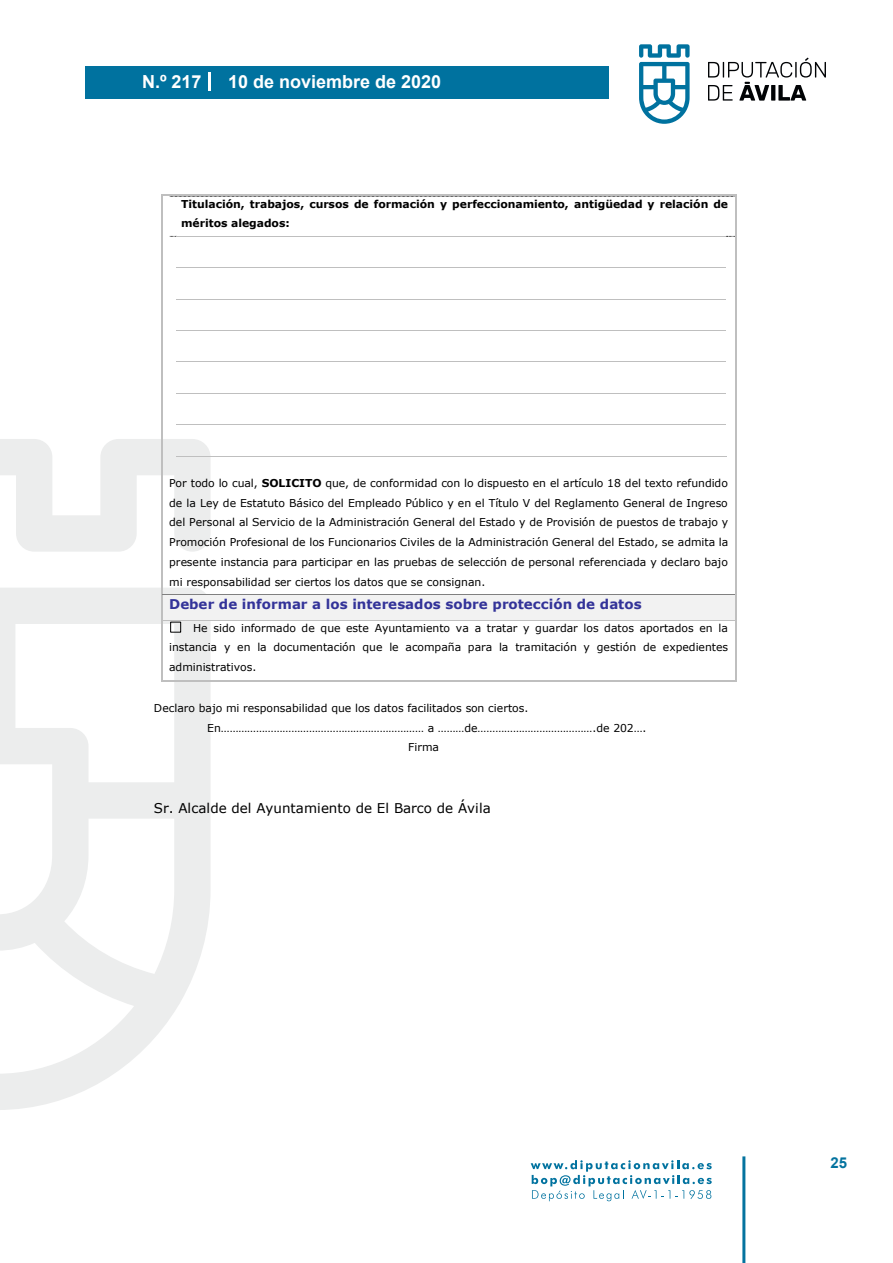
<style>
.page{position:relative;width:893px;height:1263px;background:#fff}
.page>*{position:absolute;margin:0;border:0;box-sizing:border-box;transform-origin:0 0}
.t1{font:700 18px "Arial";color:#fff}
.t2{font:700 15px "Arial";color:#04739f}
.t3{font:700 13.5px "Verdana";color:#339}
.t4{font:13.5px "Verdana";color:#000}
.t5{font:10.8px/19.6px "Verdana";color:#000;text-align:justify}
.t6{font:700 10.8px/19.6px "Verdana";color:#000}
.s1{font-weight:700}
</style>
<div class="page">
<svg style="left:531px;top:1160px;width:181px;height:41px"></svg>
<div style="left:85px;top:66px;width:523px;height:33px;background:#00729f"></div>
<svg style="left:639px;top:44px;width:51px;height:80px"></svg>
<svg style="left:708px;top:58px;width:118px;height:43px"></svg>
<hr style="left:742px;top:1156px;width:3px;height:107px;background:#04739f">
<svg style="left:208px;top:72px;width:2px;height:18px"></svg>
<svg style="left:0;top:439px;width:211px;height:671px"></svg>
<hr style="left:177px;top:236px;width:549px;height:1px;background:#bfbfbf">
<hr style="left:177px;top:267px;width:549px;height:1px;background:#bfbfbf">
<hr style="left:177px;top:299px;width:549px;height:1px;background:#bfbfbf">
<hr style="left:177px;top:330px;width:549px;height:1px;background:#bfbfbf">
<hr style="left:177px;top:361px;width:549px;height:1px;background:#bfbfbf">
<hr style="left:177px;top:393px;width:549px;height:1px;background:#bfbfbf">
<hr style="left:177px;top:424px;width:549px;height:1px;background:#bfbfbf">
<hr style="left:176px;top:456px;width:550px;height:1px;background:#bfbfbf">
<hr style="left:163px;top:195px;width:572px;height:1px;background:#bfbfbf">
<svg style="left:170px;top:195px;width:566px;height:2px"></svg>
<hr style="left:161px;top:196px;width:2px;height:398px;background:#bfbfbf">
<hr style="left:735px;top:196px;width:1px;height:398px;background:#bfbfbf">
<div style="left:163px;top:595px;width:6px;height:25px;background:#f2f2f2"></div>
<div style="left:728px;top:595px;width:7px;height:25px;background:#f2f2f2"></div>
<div style="left:169px;top:595px;width:559px;height:25px;background:#f2f2f2"></div>
<hr style="left:163px;top:594px;width:572px;height:1px;background:#808080">
<hr style="left:161px;top:595px;width:2px;height:25px;background:#bfbfbf">
<div style="left:170px;top:622px;width:11px;height:11px;border:1px solid #000"></div>
<hr style="left:163px;top:620px;width:572px;height:1px;background:#bfbfbf">
<svg style="left:735px;top:594px;width:1px;height:27px"></svg>
<hr style="left:161px;top:621px;width:2px;height:59px;background:#bfbfbf">
<hr style="left:163px;top:680px;width:572px;height:1px;background:#bfbfbf">
<hr style="left:735px;top:621px;width:1px;height:59px;background:#bfbfbf">
<h1 class="t1" style="left:142px;top:69px;width:61px">N.º 217</h1>
<h1 class="t1" style="left:228px;top:69px;width:215px">10 de noviembre de 2020</h1>
<p class="t6" style="left:181px;top:194px;width:548px">Titulación, trabajos, cursos de formación y perfeccionamiento, antigüedad y relación de méritos alegados:</p>
<p class="t5" style="left:169px;top:473px;width:561px">Por todo lo cual, <span class="s1">SOLICITO</span> que, de conformidad con lo dispuesto en el artículo 18 del texto refundido de la Ley de Estatuto Básico del Empleado Público y en el Título V del Reglamento General de Ingreso del Personal al Servicio de la Administración General del Estado y de Provisión de puestos de trabajo y Promoción Profesional de los Funcionarios Civiles de la Administración General del Estado, se admita la presente instancia para participar en las pruebas de selección de personal referenciada y declaro bajo mi responsabilidad ser ciertos los datos que se consignan.</p>
<p class="t3" style="left:169px;top:594px;width:474px">Deber de informar a los interesados sobre protección de datos</p>
<p class="t5" style="left:169px;top:618px;width:560px;text-indent:24px">He sido informado de que este Ayuntamiento va a tratar y guardar los datos aportados en la instancia y en la documentación que le acompaña para la tramitación y gestión de expedientes administrativos.</p>
<p class="t5" style="left:154px;top:698px;width:376px">Declaro bajo mi responsabilidad que los datos facilitados son ciertos.</p>
<p class="t5" style="left:207px;top:718px;width:441px">En…………………………………………………………… a ………de………………………………….de 202….</p>
<p class="t5" style="left:408px;top:737px;width:32px">Firma</p>
<p class="t4" style="left:154px;top:799px;width:338px">Sr. Alcalde del Ayuntamiento de El Barco de Ávila</p>
<h2 class="t2" style="left:831px;top:1152px;width:18px">25</h2>
</div>
